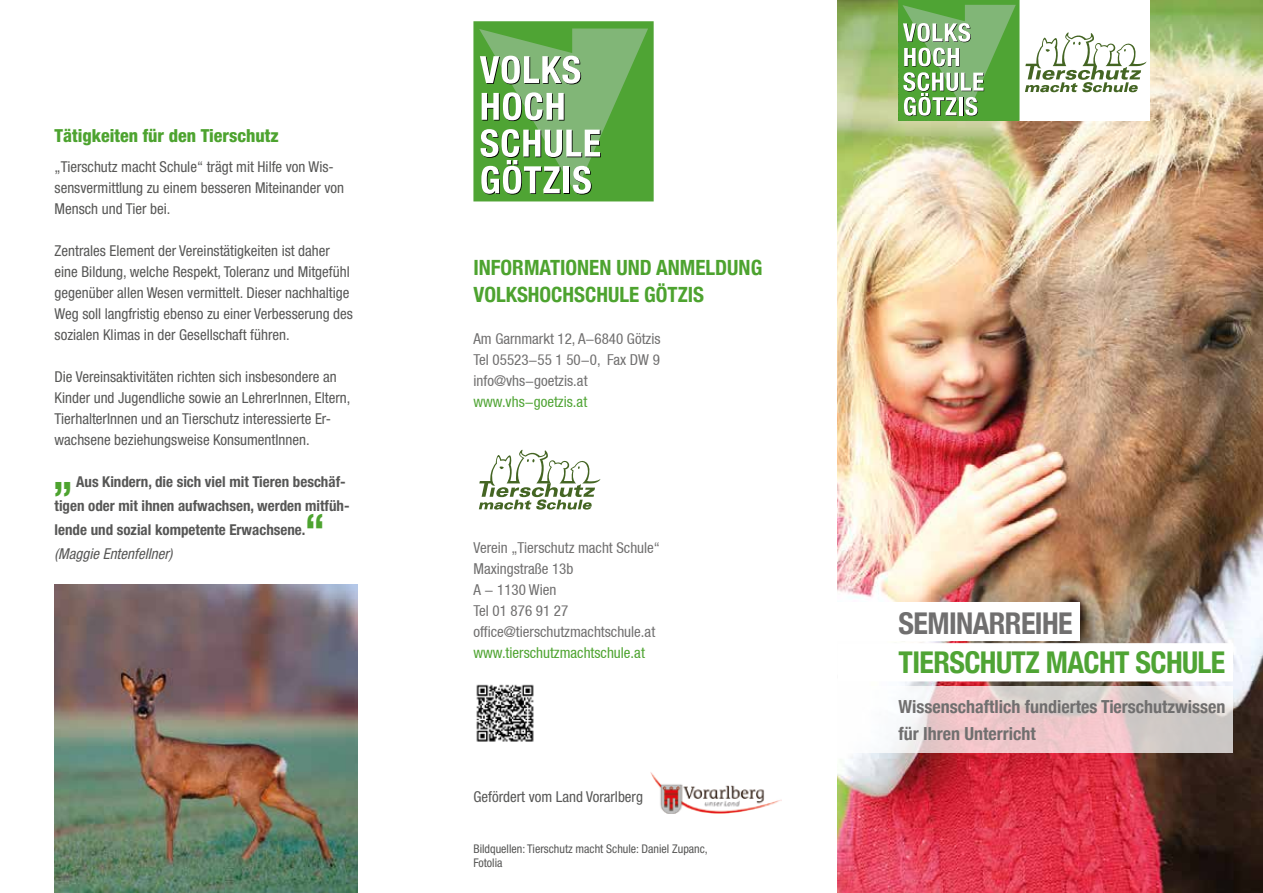
<style>
.page{position:relative;width:1263px;height:893px;background:#fff}
.page>*{position:absolute;margin:0;border:0;box-sizing:border-box;transform-origin:0 0}
.t1{font:700 condensed 45px "Helvetica Neue";color:#4da32f}
.t2{font:700 condensed 30px "Helvetica Neue";letter-spacing:-.02em;color:#4fa434}
.t3{font:700 condensed 30px "Helvetica Neue";letter-spacing:-.02em;color:#706f6f}
.t4{font:700 condensed 21px "Helvetica Neue";color:#4da32f}
.t5{font:700 condensed 18px/27px "Helvetica Neue";color:#706f6f}
.t6{font:800 condensed 18px "Helvetica Neue";color:#4da32f}
.t7{font:condensed 15px/21px "Helvetica Neue";color:#575756}
.t8{font:condensed 15px/21px "Helvetica Neue LT";color:#706f6f;text-align:justify}
.t9{font:700 condensed 15px/24px "Helvetica Neue";color:#575756}
.t10{font:condensed 15px "Helvetica Neue LT";color:#4da32f}
.t11{font:italic condensed 15px "Helvetica Neue";color:#575756}
.t12{font:condensed 15px "Helvetica Neue LT";color:#4fa434}
.t13{font:condensed 12px/14.4px "Helvetica Neue";color:#575756}
</style>
<div class="page">
<img style="left:838px;top:0;width:425px;height:893px">
<div style="left:1019px;top:0;width:131px;height:121px;background:#fff"></div>
<svg style="left:1025px;top:32px;width:122px;height:60px"></svg>
<svg style="left:479px;top:449px;width:121px;height:61px"></svg>
<div style="left:838px;top:602px;width:242px;height:38px;background:#fff"></div>
<svg style="left:838px;top:643px;width:395px;height:38px"></svg>
<img style="left:55px;top:584px;width:303px;height:309px">
<div style="left:899px;top:0;width:120px;height:121px;background:#4fa434"></div>
<svg style="left:902px;top:5px;width:114px;height:111px"></svg>
<div style="left:473px;top:21px;width:181px;height:180px;background:#4fa434"></div>
<svg style="left:479px;top:28px;width:169px;height:167px"></svg>
<img style="left:476px;top:684px;width:58px;height:58px">
<svg style="left:838px;top:686px;width:395px;height:67px"></svg>
<img style="left:650px;top:772px;width:131px;height:42px">
<p class="t6" style="left:55px;top:125px;width:226px">Tätigkeiten für den Tierschutz</p>
<p class="t7" style="left:55px;top:156px;width:291px">„Tierschutz macht Schule“ trägt mit Hilfe von Wis&shy;sensvermittlung zu einem besseren Miteinander von<br>Mensch und Tier bei.</p>
<p class="t7" style="left:55px;top:240px;width:300px">Zentrales Element der Vereinstätigkeiten ist daher eine Bildung, welche Respekt, Toleranz und Mitgefühl gegenüber allen Wesen vermittelt. Dieser nachhaltige Weg soll langfristig ebenso zu einer Verbesserung des sozialen Klimas in der Gesellschaft führen.</p>
<p class="t7" style="left:55px;top:366px;width:297px">Die Vereinsaktivitäten richten sich insbesondere an Kinder und Jugendliche sowie an LehrerInnen, Eltern, TierhalterInnen und an Tierschutz interessierte Er&shy;wachsene beziehungsweise KonsumentInnen.</p>
<p class="t9" style="left:55px;top:470px;width:297px;text-indent:22px">Aus Kindern, die sich viel mit Tieren beschäf&shy;tigen oder mit ihnen aufwachsen, werden mitfüh&shy;lende und sozial kompetente Erwachsene.</p>
<p class="t11" style="left:55px;top:545px;width:119px">(Maggie Entenfellner)</p>
<h1 class="t1" style="left:52px;top:446px;width:22px">„</h1>
<h1 class="t1" style="left:304px;top:503px;width:22px">“</h1>
<h3 class="t4" style="left:473px;top:250px;width:116px">INFORMATIONEN</h3>
<h3 class="t4" style="left:616px;top:250px;width:53px">UN D ANMEL</h3>
<h3 class="t4" style="left:715px;top:250px;width:49px">DUNG</h3>
<h3 class="t4" style="left:473px;top:277px;width:231px">Volkshochschule Götzis</h3>
<p class="t8" style="left:473px;top:328px;width:189px">Am Garnmarkt 12, A-6840 Götzis Tel 05523-55 1 50-0, Fax DW 9 info@vhs-goetzis.at</p>
<p class="t12" style="left:473px;top:393px;width:115px">www.vhs-goetzis.at</p>
<p class="t8" style="left:473px;top:537px;width:188px;text-align:left">Verein „Tierschutz macht Schule“<br>Maxingstraße 13b<br>A - 1130 Wien<br>Tel 01 876 91 27 office@tierschutzmachtschule.at</p>
<p class="t10" style="left:473px;top:644px;width:173px">www.tierschutzmachtschule.at</p>
<p class="t7" style="left:473px;top:786px;width:171px">Gefördert vom Land Vorarlberg</p>
<p class="t13" style="left:473px;top:841px;width:236px">Bildquellen: Tierschutz macht Schule: Daniel Zupanc,<br>Fotolia</p>
<h2 class="t3" style="left:899px;top:599px;width:175px">Seminarreihe</h2>
<h2 class="t2" style="left:899px;top:638px;width:328px">Tierschutz macht schule</h2>
<p class="t5" style="left:898px;top:691px;width:329px">Wissenschaftlich fundiertes Tierschutzwissen für Ihren Unterricht</p>
</div>
